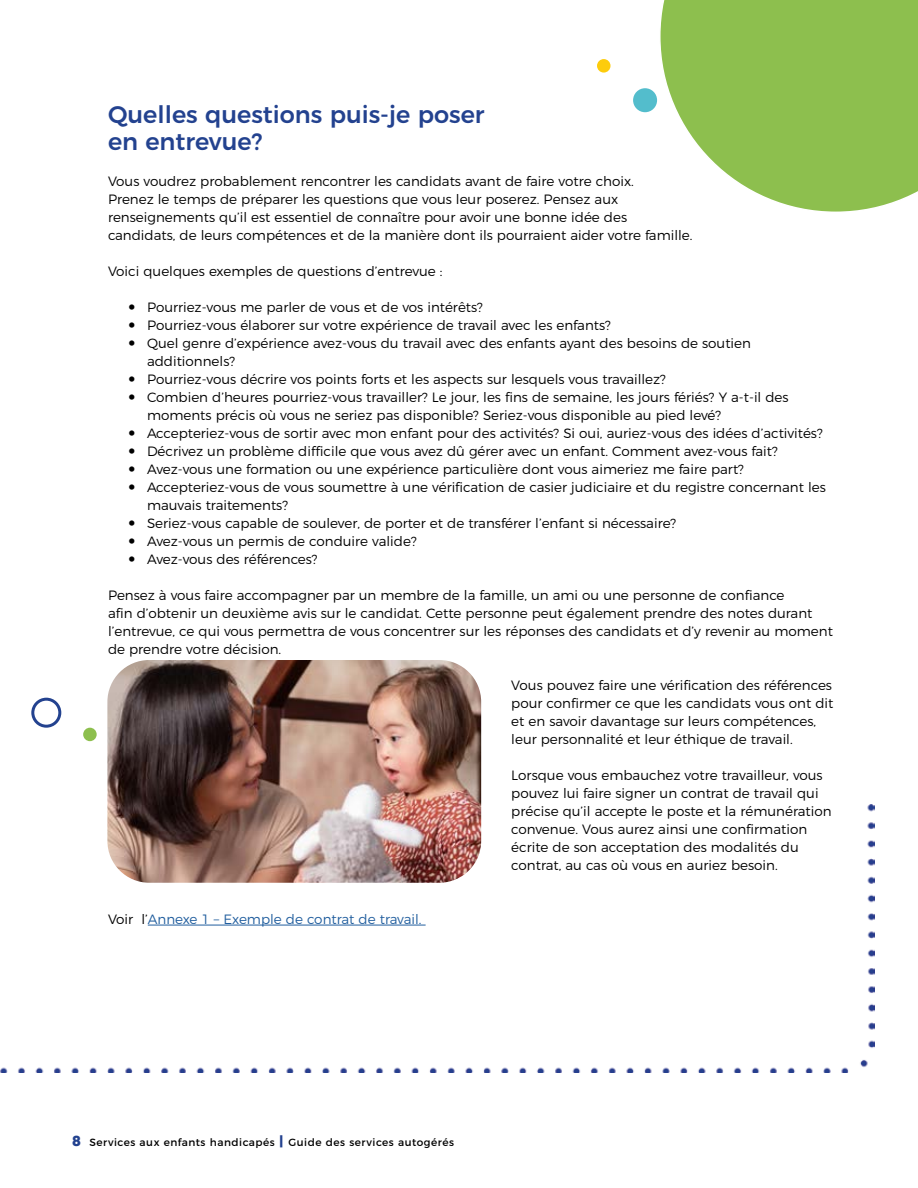
<style>
.page{position:relative;width:918px;height:1188px;background:#fff}
.page>*{position:absolute;margin:0;border:0;box-sizing:border-box;transform-origin:0 0}
.Subhead{font:500 24px/27px "Montserrat";color:#23428f}
.t1{font:300 13.5px/18px "Montserrat";color:#000}
.t2{font:300 13.5px "Montserrat";color:#215e9e}
.t3{font:10.5px "Montserrat";letter-spacing:.05em;color:#000}
.s1{color:#000}
.s2{font-family:"October DL";font-weight:900;font-size:13.5px;color:#23428f}
.s3{font-weight:900;font-size:13.5px;color:#23428f}
</style>
<div class="page">
<img style="left:0;top:804px;width:874px;height:268px">
<svg style="left:660px;top:0;width:258px;height:212px;background:#9cc765"></svg>
<div style="left:597px;top:59px;width:14px;height:14px;background:#fdcc0c;border-radius:50%"></div>
<div style="left:633px;top:88px;width:24px;height:24px;background:#53bdcc;border-radius:50%"></div>
<div style="left:31px;top:698px;width:30px;height:30px;border:3px solid #23428f;border-radius:50%"></div>
<div style="left:83px;top:728px;width:14px;height:13px;background:#8dbf4e;border-radius:50%"></div>
<img style="left:107px;top:660px;width:374px;height:223px">
<hr style="left:148px;top:925px;width:278px;height:1px;background:#215e9e">
<h1 class="Subhead" style="left:108px;top:99px;width:378px">Quelles questions puis-je poser en entrevue?</h1>
<p class="t1" style="left:108px;top:171px;width:585px">Vous voudrez probablement rencontrer les candidats avant de faire votre choix.<br>Prenez le temps de préparer les questions que vous leur poserez. Pensez aux renseignements qu’il est essentiel de connaître pour avoir une bonne idée des candidats, de leurs compétences et de la manière dont ils pourraient aider votre famille.</p>
<p class="t1" style="left:108px;top:261px;width:336px">Voici quelques exemples de questions d’entrevue :</p>
<p class="t1" style="left:147px;top:297px;width:338px">Pourriez-vous me parler de vous et de vos intérêts?</p>
<p class="t1" style="left:147px;top:315px;width:465px">Pourriez-vous élaborer sur votre expérience de travail avec les enfants?</p>
<p class="t1" style="left:147px;top:333px;width:606px">Quel genre d’expérience avez-vous du travail avec des enfants ayant des besoins de soutien additionnels?</p>
<p class="t1" style="left:147px;top:369px;width:520px">Pourriez-vous décrire vos points forts et les aspects sur lesquels vous travaillez?</p>
<p class="t1" style="left:147px;top:387px;width:643px">Combien d’heures pourriez-vous travailler? Le jour, les fins de semaine, les jours fériés? Y a-t-il des moments précis où vous ne seriez pas disponible? Seriez-vous disponible au pied levé?</p>
<p class="t1" style="left:147px;top:423px;width:677px">Accepteriez-vous de sortir avec mon enfant pour des activités? Si oui, auriez-vous des idées d’activités?</p>
<p class="t1" style="left:147px;top:441px;width:632px">Décrivez un problème difficile que vous avez dû gérer avec un enfant. Comment avez-vous fait?</p>
<p class="t1" style="left:147px;top:459px;width:598px">Avez-vous une formation ou une expérience particulière dont vous aimeriez me faire part?</p>
<p class="t1" style="left:147px;top:477px;width:680px">Accepteriez-vous de vous soumettre à une vérification de casier judiciaire et du registre concernant les mauvais traitements?</p>
<p class="t1" style="left:147px;top:513px;width:531px">Seriez-vous capable de soulever, de porter et de transférer l’enfant si nécessaire?</p>
<p class="t1" style="left:147px;top:531px;width:271px">Avez-vous un permis de conduire valide?</p>
<p class="t1" style="left:147px;top:549px;width:172px">Avez-vous des références?</p>
<p class="t1" style="left:108px;top:585px;width:726px">Pensez à vous faire accompagner par un membre de la famille, un ami ou une personne de confiance<br>afin d’obtenir un deuxième avis sur le candidat. Cette personne peut également prendre des notes durant l’entrevue, ce qui vous permettra de vous concentrer sur les réponses des candidats et d’y revenir au moment de prendre votre décision.</p>
<p class="t1" style="left:511px;top:675px;width:324px">Vous pouvez faire une vérification des références pour confirmer ce que les candidats vous ont dit et en savoir davantage sur leurs compétences, leur personnalité et leur éthique de travail.</p>
<p class="t1" style="left:511px;top:765px;width:322px">Lorsque vous embauchez votre travailleur, vous pouvez lui faire signer un contrat de travail qui précise qu’il accepte le poste et la rémunération convenue. Vous aurez ainsi une confirmation écrite de son acceptation des modalités du contrat, au cas où vous en auriez besoin.</p>
<p class="t2" style="left:108px;top:908px;width:314px"><span class="s1">Voir l’</span>Annexe 1 – Exemple de contrat de travail.</p>
<p class="t3" style="left:72px;top:1134px;width:384px"><span class="s2">8</span> Services aux enfants handicapés <span class="s3">|</span> Guide des services autogérés</p>
</div>
